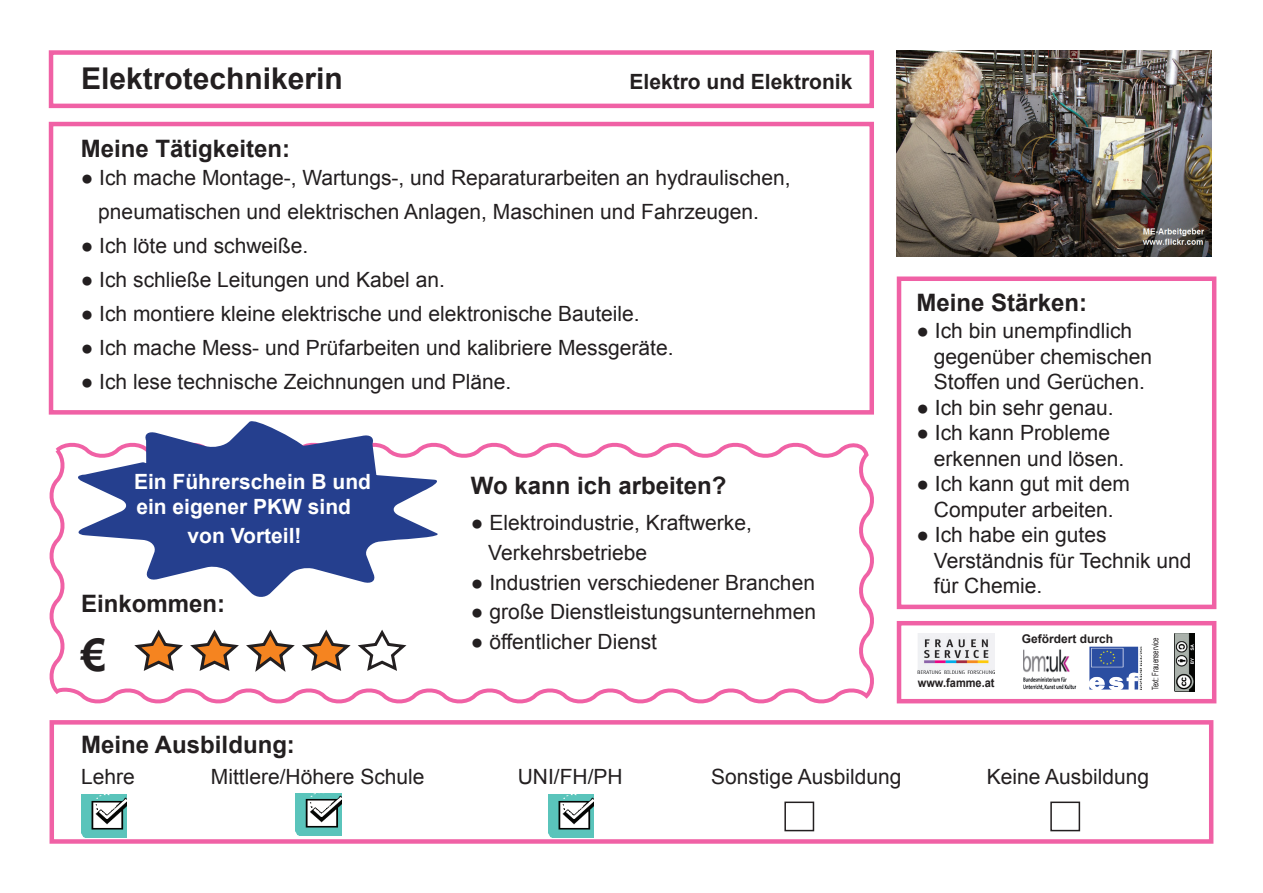
<style>
.page{position:relative;width:1263px;height:893px;background:#fff}
.page>*{position:absolute;margin:0;border:0;box-sizing:border-box;transform-origin:0 0}
.t1{font:700 45px "Arial";color:#231f20}
.t2{font:700 30px "Arial";color:#231f20}
.t3{font:700 24px "Arial";color:#231f20}
.t4{font:21px/25.5px "Arial";color:#231f20}
.t5{font:700 21px/25.2px "Arial";color:#fff}
.t6{font:700 21px "Arial";color:#231f20}
.t7{font:700 12px "Arial";color:#231f20}
.t8{font:700 12px "Arial";color:#231f20;scale:.92 1}
.t9{font:9px "Arial";color:#231f20;scale:.67 1}
</style>
<div class="page">
<div style="left:49px;top:50px;width:825px;height:58px;border:4px solid #f061a5"></div>
<div style="left:49px;top:122px;width:825px;height:293px;border:4px solid #f061a5"></div>
<svg style="left:49px;top:442px;width:825px;height:262px"></svg>
<div style="left:897px;top:276px;width:319px;height:333px;border:4px solid #f061a5"></div>
<div style="left:50px;top:720px;width:1163px;height:124px;border:4px solid #f061a5"></div>
<div style="left:784px;top:801px;width:30px;height:30px;border:2px solid #231f20"></div>
<img style="left:81px;top:795px;width:46px;height:42px">
<img style="left:549px;top:795px;width:45px;height:42px">
<img style="left:296px;top:793px;width:45px;height:43px">
<img style="left:1175px;top:633px;width:19px;height:58px">
<div style="left:897px;top:621px;width:319px;height:82px;border:4px solid #f061a5"></div>
<img style="left:918px;top:633px;width:76px;height:41px">
<img style="left:1023px;top:649px;width:54px;height:41px">
<img style="left:1089px;top:646px;width:53px;height:43px">
<svg style="left:131px;top:629px;width:279px;height:46px"></svg>
<div style="left:1050px;top:801px;width:30px;height:30px;border:2px solid #231f20"></div>
<img style="left:897px;top:50px;width:315px;height:206px">
<svg style="left:76px;top:421px;width:368px;height:177px;fill:#253f8e"></svg>
<h2 class="t2" style="left:81px;top:58px;width:263px">Elektrotechnikerin</h2>
<p class="t6" style="left:629px;top:67px;width:224px">Elektro und Elektronik</p>
<p class="t3" style="left:81px;top:133px;width:211px">Meine Tätigkeiten:</p>
<p class="t4" style="left:98px;top:161px;width:694px;line-height:34px;text-indent:-18px">● Ich mache Montage-, Wartungs-, und Reparaturarbeiten an hydraulischen, pneumatischen und elektrischen Anlagen, Maschinen und Fahrzeugen.</p>
<p class="t4" style="left:81px;top:233px;width:229px">● Ich löte und schweiße.</p>
<p class="t4" style="left:81px;top:267px;width:366px">● Ich schließe Leitungen und Kabel an.</p>
<p class="t4" style="left:81px;top:301px;width:560px">● Ich montiere kleine elektrische und elektronische Bauteile.</p>
<p class="t4" style="left:81px;top:335px;width:594px">● Ich mache Mess- und Prüfarbeiten und kalibriere Messgeräte.</p>
<p class="t4" style="left:81px;top:369px;width:432px">● Ich lese technische Zeichnungen und Pläne.</p>
<p class="t3" style="left:916px;top:286px;width:172px">Meine Stärken:</p>
<p class="t4" style="left:934px;top:319px;width:220px;text-indent:-18px">● Ich bin unempfindlich gegenüber chemischen<br>Stoffen und Gerüchen.</p>
<p class="t4" style="left:916px;top:395px;width:199px">● Ich bin sehr genau.</p>
<p class="t4" style="left:934px;top:421px;width:192px;text-indent:-18px">● Ich kann Probleme erkennen und lösen.</p>
<p class="t4" style="left:916px;top:472px;width:215px;text-align:center">● Ich kann gut mit dem<br>Computer arbeiten.</p>
<p class="t4" style="left:934px;top:522px;width:259px;text-indent:-18px">● Ich habe ein gutes<br>Verständnis für Technik und für Chemie.</p>
<p class="t5" style="left:134px;top:469px;width:238px">Ein Führerschein B und ein eigener PKW sind</p>
<p class="t5" style="left:188px;top:524px;width:115px">von Vorteil!</p>
<p class="t3" style="left:471px;top:470px;width:257px">Wo kann ich arbeiten?</p>
<p class="t4" style="left:488px;top:508px;width:265px;line-height:29.7px;text-indent:-18px">● Elektroindustrie, Kraftwerke,<br>Verkehrsbetriebe</p>
<p class="t4" style="left:471px;top:570px;width:346px">● Industrien verschiedener Branchen</p>
<p class="t4" style="left:471px;top:599px;width:347px">● große Dienstleistungsunternehmen</p>
<p class="t4" style="left:471px;top:629px;width:188px">● öffentlicher Dienst</p>
<p class="t3" style="left:81px;top:588px;width:146px">Einkommen:</p>
<h1 class="t1" style="left:81px;top:625px;width:27px">€</h1>
<p class="t7" style="left:1022px;top:631px;width:93px">Gefördert durch</p>
<p class="t8" style="left:918px;top:675px;width:85px">www.famme.at</p>
<p class="t9" style="left:1149px;top:690px;width:80px;rotate:-90deg">Text: Frauenservice</p>
<p class="t3" style="left:81px;top:728px;width:215px">Meine Ausbildung:</p>
<p class="t4" style="left:81px;top:764px;width:55px">Lehre</p>
<p class="t4" style="left:211px;top:764px;width:215px">Mittlere/Höhere Schule</p>
<p class="t4" style="left:518px;top:764px;width:106px">UNI/FH/PH</p>
<p class="t4" style="left:711px;top:764px;width:192px">Sonstige Ausbildung</p>
<p class="t4" style="left:987px;top:764px;width:164px">Keine Ausbildung</p>
</div>
